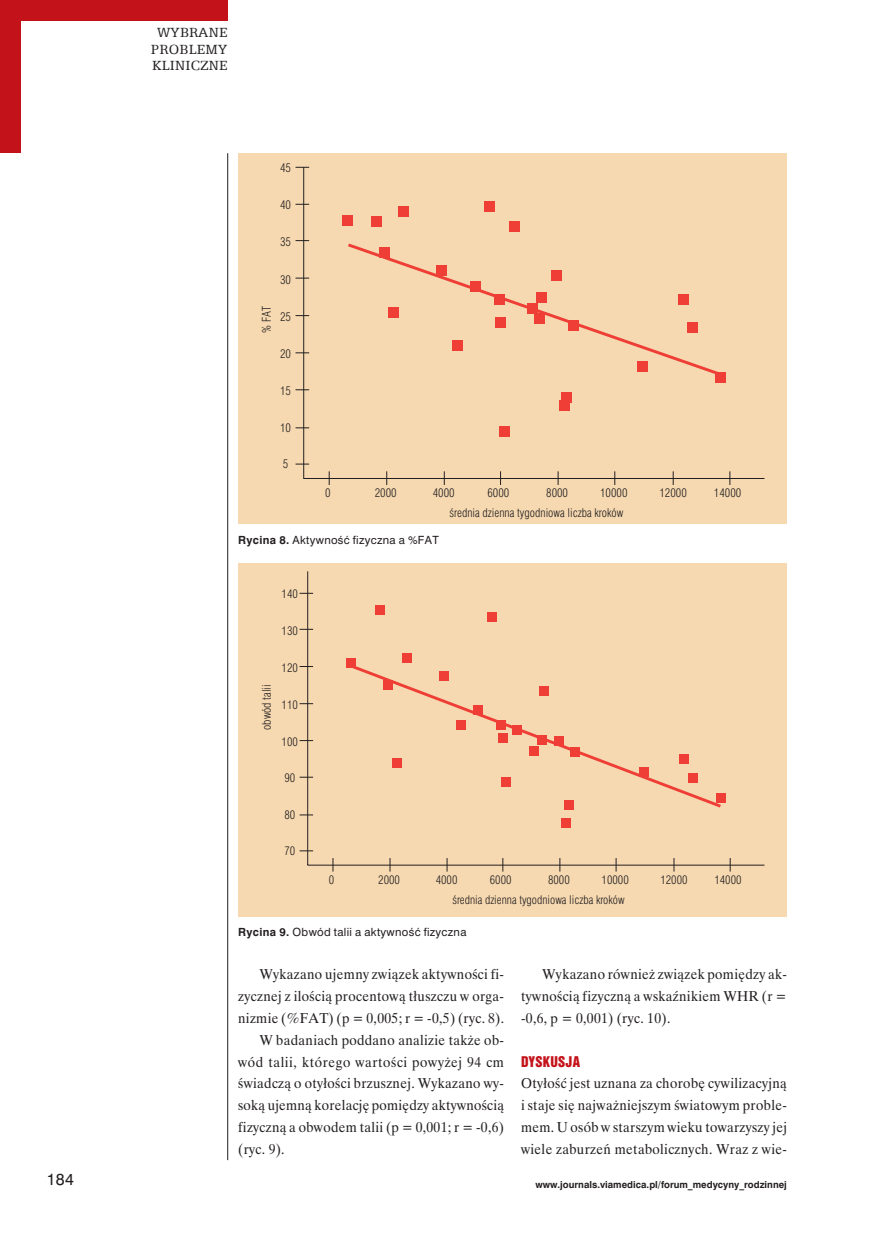
<style>
.page{position:relative;width:872px;height:1234px;background:#fff}
.page>*{position:absolute;margin:0;border:0;box-sizing:border-box;transform-origin:0 0}
.t1{font:15px/16.5px "Egyptian 505 EU";letter-spacing:.015em;color:#231f20;text-align:center}
.t2{font:15px "Swis 721 PL";color:#231f20}
._072_-_Tekst_-_nastę{font:14.25px/21.8px "Time Ibis EE";letter-spacing:.025em;color:#231f20;text-align:justify;scale:.95 1}
._070_-_Tekst_-_pierw{font:14.25px/21.8px "Time Ibis EE";letter-spacing:.025em;color:#231f20;text-align:justify;scale:.95 1}
._081_-_Śródtytuł_1{font:13.5px "Swis 921 EU";letter-spacing:.025em;color:#c4121a}
.t3{font:11.7px/20.1px "Swis 721 Lt Cn EU";color:#231f20}
.R_-_Rycina_-_podpis{font:10.5px "Swis 721 PL";letter-spacing:.03em;color:#231f20}
.t4{font:700 9px "Swis 721 PL";color:#231f20}
.s1{font-weight:700}
</style>
<div class="page">
<div style="left:0;top:0;width:227px;height:21px;background:#c4121a"></div>
<div style="left:0;top:0;width:21px;height:153px;background:#c4121a"></div>
<hr style="left:227px;top:153px;width:1px;height:1006px;background:#231f20">
<div style="left:238px;top:153px;width:549px;height:370px;background:#f6d9b1"></div>
<hr style="left:303px;top:167px;width:1px;height:311px;background:#231f20">
<hr style="left:303px;top:478px;width:461px;height:1px;background:#231f20">
<svg style="left:348px;top:243px;width:370px;height:131px"></svg>
<div style="left:499px;top:426px;width:10px;height:10px;background:#ee3e35"></div>
<div style="left:453px;top:340px;width:10px;height:10px;background:#ee3e35"></div>
<div style="left:552px;top:270px;width:10px;height:10px;background:#ee3e35"></div>
<div style="left:559px;top:400px;width:10px;height:10px;background:#ee3e35"></div>
<div style="left:562px;top:393px;width:10px;height:10px;background:#ee3e35"></div>
<div style="left:527px;top:303px;width:10px;height:10px;background:#ee3e35"></div>
<div style="left:496px;top:317px;width:10px;height:10px;background:#ee3e35"></div>
<div style="left:470px;top:281px;width:10px;height:10px;background:#ee3e35"></div>
<div style="left:436px;top:265px;width:10px;height:10px;background:#ee3e35"></div>
<div style="left:388px;top:307px;width:11px;height:10px;background:#ee3e35"></div>
<div style="left:379px;top:247px;width:10px;height:10px;background:#ee3e35"></div>
<div style="left:371px;top:216px;width:10px;height:10px;background:#ee3e35"></div>
<div style="left:399px;top:206px;width:10px;height:10px;background:#ee3e35"></div>
<div style="left:343px;top:215px;width:10px;height:10px;background:#ee3e35"></div>
<div style="left:484px;top:201px;width:10px;height:10px;background:#ee3e35"></div>
<div style="left:494px;top:294px;width:10px;height:10px;background:#ee3e35"></div>
<div style="left:510px;top:222px;width:10px;height:10px;background:#ee3e35"></div>
<div style="left:535px;top:313px;width:10px;height:11px;background:#ee3e35"></div>
<div style="left:537px;top:292px;width:10px;height:10px;background:#ee3e35"></div>
<div style="left:568px;top:320px;width:10px;height:10px;background:#ee3e35"></div>
<div style="left:678px;top:295px;width:10px;height:10px;background:#ee3e35"></div>
<div style="left:638px;top:362px;width:10px;height:10px;background:#ee3e35"></div>
<div style="left:715px;top:372px;width:10px;height:10px;background:#ee3e35"></div>
<div style="left:687px;top:322px;width:10px;height:10px;background:#ee3e35"></div>
<svg style="left:295px;top:389px;width:14px;height:1px"></svg>
<svg style="left:295px;top:427px;width:14px;height:1px"></svg>
<svg style="left:295px;top:463px;width:14px;height:1px"></svg>
<svg style="left:329px;top:471px;width:1px;height:14px"></svg>
<svg style="left:386px;top:471px;width:1px;height:14px"></svg>
<svg style="left:444px;top:471px;width:1px;height:14px"></svg>
<svg style="left:500px;top:471px;width:1px;height:14px"></svg>
<svg style="left:558px;top:471px;width:1px;height:14px"></svg>
<svg style="left:614px;top:471px;width:1px;height:14px"></svg>
<svg style="left:673px;top:471px;width:1px;height:14px"></svg>
<svg style="left:729px;top:471px;width:1px;height:14px"></svg>
<svg style="left:295px;top:352px;width:14px;height:1px"></svg>
<svg style="left:295px;top:315px;width:14px;height:1px"></svg>
<svg style="left:295px;top:278px;width:14px;height:1px"></svg>
<svg style="left:295px;top:240px;width:14px;height:1px"></svg>
<svg style="left:295px;top:204px;width:14px;height:1px"></svg>
<svg style="left:295px;top:167px;width:14px;height:1px"></svg>
<div style="left:238px;top:563px;width:549px;height:353px;background:#f6d9b1"></div>
<hr style="left:307px;top:571px;width:1px;height:293px;background:#231f20">
<hr style="left:307px;top:864px;width:457px;height:1px;background:#231f20">
<svg style="left:348px;top:666px;width:376px;height:143px"></svg>
<div style="left:501px;top:777px;width:10px;height:10px;background:#ee3e35"></div>
<div style="left:455px;top:719px;width:10px;height:10px;background:#ee3e35"></div>
<div style="left:553px;top:736px;width:10px;height:10px;background:#ee3e35"></div>
<div style="left:561px;top:818px;width:9px;height:10px;background:#ee3e35"></div>
<div style="left:563px;top:800px;width:10px;height:9px;background:#ee3e35"></div>
<div style="left:529px;top:745px;width:10px;height:10px;background:#ee3e35"></div>
<div style="left:498px;top:732px;width:10px;height:10px;background:#ee3e35"></div>
<div style="left:473px;top:705px;width:10px;height:10px;background:#ee3e35"></div>
<div style="left:439px;top:670px;width:10px;height:10px;background:#ee3e35"></div>
<div style="left:392px;top:757px;width:10px;height:10px;background:#ee3e35"></div>
<div style="left:382px;top:679px;width:10px;height:10px;background:#ee3e35"></div>
<div style="left:374px;top:605px;width:10px;height:10px;background:#ee3e35"></div>
<div style="left:402px;top:653px;width:10px;height:10px;background:#ee3e35"></div>
<div style="left:346px;top:657px;width:10px;height:10px;background:#ee3e35"></div>
<div style="left:487px;top:611px;width:10px;height:10px;background:#ee3e35"></div>
<div style="left:496px;top:719px;width:10px;height:10px;background:#ee3e35"></div>
<div style="left:512px;top:724px;width:10px;height:10px;background:#ee3e35"></div>
<div style="left:537px;top:734px;width:9px;height:10px;background:#ee3e35"></div>
<div style="left:539px;top:686px;width:9px;height:10px;background:#ee3e35"></div>
<div style="left:570px;top:746px;width:10px;height:10px;background:#ee3e35"></div>
<div style="left:679px;top:753px;width:9px;height:10px;background:#ee3e35"></div>
<div style="left:639px;top:766px;width:10px;height:10px;background:#ee3e35"></div>
<div style="left:715px;top:792px;width:10px;height:10px;background:#ee3e35"></div>
<div style="left:688px;top:772px;width:10px;height:10px;background:#ee3e35"></div>
<svg style="left:299px;top:776px;width:14px;height:1px"></svg>
<svg style="left:299px;top:814px;width:14px;height:1px"></svg>
<svg style="left:299px;top:850px;width:14px;height:1px"></svg>
<svg style="left:333px;top:858px;width:1px;height:13px"></svg>
<svg style="left:390px;top:858px;width:1px;height:13px"></svg>
<svg style="left:447px;top:858px;width:1px;height:13px"></svg>
<svg style="left:502px;top:858px;width:1px;height:13px"></svg>
<svg style="left:559px;top:858px;width:1px;height:13px"></svg>
<svg style="left:616px;top:858px;width:1px;height:13px"></svg>
<svg style="left:673px;top:858px;width:1px;height:13px"></svg>
<svg style="left:730px;top:858px;width:1px;height:13px"></svg>
<svg style="left:299px;top:740px;width:14px;height:1px"></svg>
<svg style="left:299px;top:703px;width:14px;height:1px"></svg>
<svg style="left:299px;top:666px;width:14px;height:1px"></svg>
<svg style="left:299px;top:629px;width:14px;height:1px"></svg>
<svg style="left:299px;top:593px;width:14px;height:1px"></svg>
<p class="t1" style="left:151px;top:24px;width:78px">WYBRANE<br>PROBLEMY<br>KLINICZNE</p>
<p class="t3" style="left:280px;top:158px;width:12px">45</p>
<p class="t3" style="left:280px;top:195px;width:12px">40</p>
<p class="t3" style="left:280px;top:232px;width:12px">35</p>
<p class="t3" style="left:257px;top:332px;width:28px;rotate:-90deg">% FAT</p>
<p class="t3" style="left:280px;top:269px;width:12px">30</p>
<p class="t3" style="left:280px;top:306px;width:12px">25</p>
<p class="t3" style="left:280px;top:344px;width:12px">20</p>
<p class="t3" style="left:280px;top:380px;width:12px">15</p>
<p class="t3" style="left:280px;top:418px;width:12px">10</p>
<p class="t3" style="left:283px;top:453px;width:7px">5</p>
<p class="t3" style="left:325px;top:483px;width:7px">0</p>
<p class="t3" style="left:375px;top:483px;width:23px">2000</p>
<p class="t3" style="left:433px;top:483px;width:23px">4000</p>
<p class="t3" style="left:449px;top:483px;width:175px;text-indent:38px">6000<br>średnia dzienna tygodniowa liczba kroków</p>
<p class="t3" style="left:546px;top:483px;width:23px">8000</p>
<p class="t3" style="left:600px;top:483px;width:29px">10000</p>
<p class="t3" style="left:659px;top:483px;width:29px">12000</p>
<p class="t3" style="left:714px;top:483px;width:29px">14000</p>
<p class="R_-_Rycina_-_podpis" style="left:238px;top:533px;width:202px"><span class="s1">Rycina 8.</span> Aktywność fizyczna a %FAT</p>
<p class="t3" style="left:282px;top:583px;width:18px">140</p>
<p class="t3" style="left:282px;top:620px;width:18px">130</p>
<p class="t3" style="left:257px;top:729px;width:47px;rotate:-90deg">obwód talii</p>
<p class="t3" style="left:282px;top:657px;width:18px">120</p>
<p class="t3" style="left:282px;top:694px;width:18px">110</p>
<p class="t3" style="left:282px;top:731px;width:18px">100</p>
<p class="t3" style="left:284px;top:767px;width:12px">90</p>
<p class="t3" style="left:284px;top:805px;width:12px">80</p>
<p class="t3" style="left:284px;top:840px;width:12px">70</p>
<p class="t3" style="left:329px;top:869px;width:7px">0</p>
<p class="t3" style="left:378px;top:869px;width:23px">2000</p>
<p class="t3" style="left:436px;top:869px;width:23px">4000</p>
<p class="t3" style="left:452px;top:869px;width:174px;text-indent:37px">6000<br>średnia dzienna tygodniowa liczba kroków</p>
<p class="t3" style="left:548px;top:869px;width:23px">8000</p>
<p class="t3" style="left:601px;top:869px;width:29px">10000</p>
<p class="t3" style="left:660px;top:869px;width:29px">12000</p>
<p class="t3" style="left:714px;top:869px;width:29px">14000</p>
<p class="R_-_Rycina_-_podpis" style="left:238px;top:924px;width:230px"><span class="s1">Rycina 9.</span> Obwód talii a aktywność fizyczna</p>
<p class="_072_-_Tekst_-_nastę" style="left:238px;top:963px;width:281px;text-indent:21px">Wykazano ujemny związek aktywności fi&shy;zycznej z ilością procentową tłuszczu w orga&shy;nizmie (%FAT) (p = 0,005; r = -0,5) (ryc. 8).</p>
<p class="_072_-_Tekst_-_nastę" style="left:238px;top:1028px;width:281px;text-indent:21px">W badaniach poddano analizie także ob&shy;wód talii, którego wartości powyżej 94 cm świadczą o otyłości brzusznej. Wykazano wy&shy;soką ujemną korelację pomiędzy aktywnością fizyczną a obwodem talii (p = 0,001; r = -0,6) (ryc. 9).</p>
<p class="_072_-_Tekst_-_nastę" style="left:521px;top:963px;width:281px;text-indent:21px">Wykazano również związek pomiędzy ak&shy;tywnością fizyczną a wskaźnikiem WHR (r = -0,6, p = 0,001) (ryc. 10).</p>
<p class="_081_-_Śródtytuł_1" style="left:521px;top:1052px;width:60px">DYSKUSJA</p>
<p class="_070_-_Tekst_-_pierw" style="left:521px;top:1072px;width:281px">Otyłość jest uznana za chorobę cywilizacyjną i staje się najważniejszym światowym proble&shy;mem. U osób w starszym wieku towarzyszy jej wiele zaburzeń metabolicznych. Wraz z wie-</p>
<p class="t2" style="left:47px;top:1169px;width:29px">184</p>
<p class="t4" style="left:535px;top:1178px;width:253px">www.journals.viamedica.pl/forum_medycyny_rodzinnej</p>
</div>
